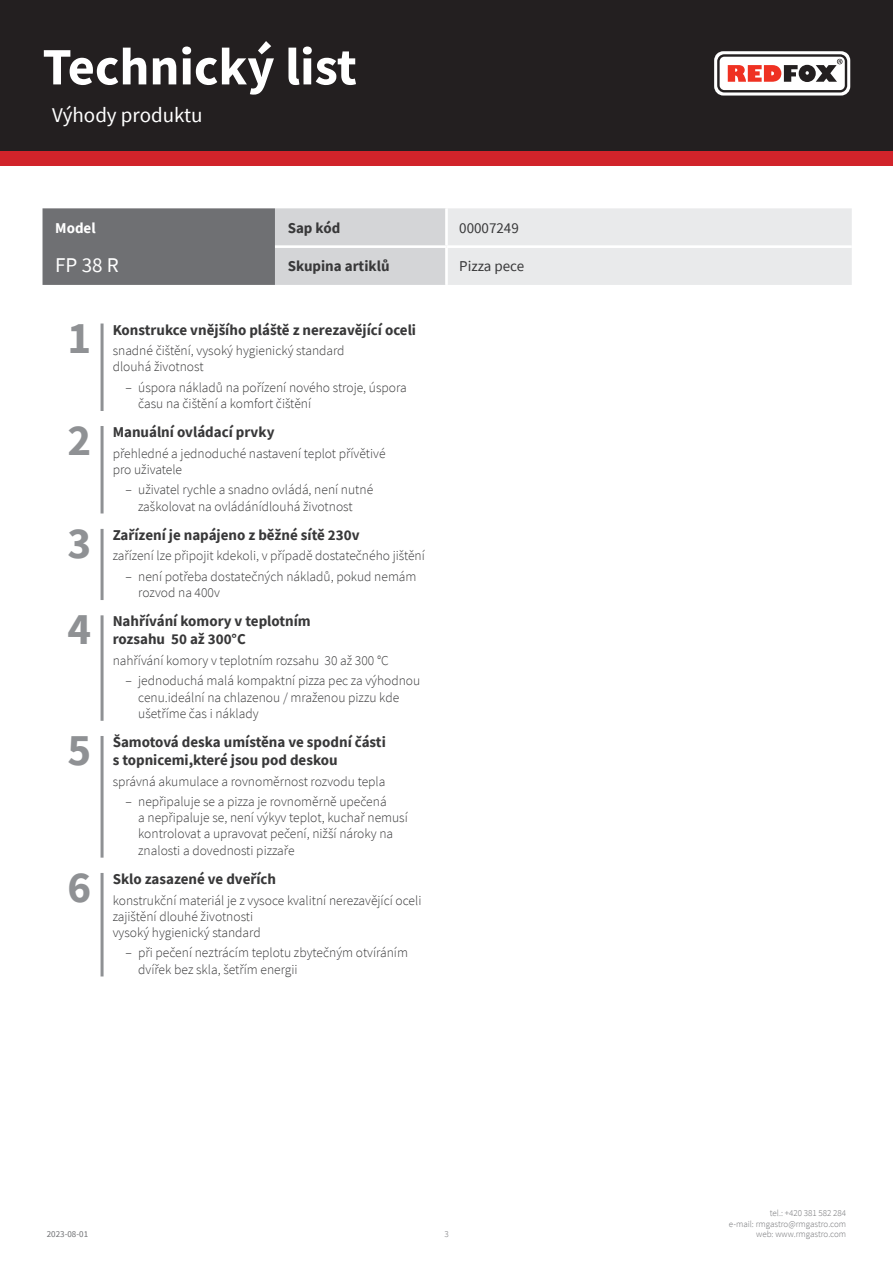
<style>
.page{position:relative;width:893px;height:1263px;background:#fff}
.page>*{position:absolute;margin:0;border:0;box-sizing:border-box;transform-origin:0 0}
.t1{font:700 52.5px "Source Sans Pro";color:#fff}
.TraitNr{font:700 45px "Source Sans Pro";color:#8f9194}
.kapitola{font:21px "Source Sans Pro";color:#fff}
.tabulka_-_headline{font:21px "Source Sans Pro";color:#fff}
.TraitParameter{font:700 15px/18px "Source Sans Pro";color:#383839}
.tabulka_-_text{font:700 15px "Source Sans Pro";color:#383839}
.tabulka_-_text-2{font:15px "Source Sans Pro";color:#383839}
.tabulka_-_text-3{font:700 15px "Source Sans Pro";color:#fff}
.TraitAdventage{font:300 13.5px/16.2px "Source Sans Pro";color:#383839}
.t2{font:300 9px/10.8px "Source Sans Pro";color:#6f7073;text-align:right}
.t3{font:9px "Source Sans Pro";color:#6f7073}
</style>
<div class="page">
<div style="left:0;top:0;width:893px;height:166px;background:#d1232a"></div>
<div style="left:0;top:0;width:893px;height:151px;background:#231f20"></div>
<svg style="left:714px;top:51px;width:136px;height:45px"></svg>
<hr style="left:101px;top:323px;width:3px;height:88px;background:#8f9194">
<hr style="left:101px;top:426px;width:3px;height:88px;background:#8f9194">
<hr style="left:101px;top:529px;width:3px;height:71px;background:#8f9194">
<hr style="left:101px;top:615px;width:3px;height:106px;background:#8f9194">
<hr style="left:101px;top:736px;width:3px;height:122px;background:#8f9194">
<hr style="left:101px;top:873px;width:3px;height:104px;background:#8f9194">
<svg style="left:43px;top:208px;width:809px;height:77px;background:#c0c1c3"></svg>
<hr style="left:445px;top:208px;width:3px;height:37px;background:#fff">
<hr style="left:275px;top:245px;width:171px;height:3px;background:#fff">
<hr style="left:446px;top:245px;width:406px;height:3px;background:#fff">
<hr style="left:445px;top:248px;width:3px;height:37px;background:#fff">
<h1 class="t1" style="left:43px;top:31px;width:316px">Technický list</h1>
<p class="kapitola" style="left:52px;top:101px;width:152px">Výhody produktu</p>
<p class="tabulka_-_text-3" style="left:55px;top:218px;width:42px">Model</p>
<p class="tabulka_-_text" style="left:288px;top:218px;width:54px">Sap kód</p>
<p class="tabulka_-_text-2" style="left:459px;top:219px;width:61px">00007249</p>
<p class="tabulka_-_headline" style="left:55px;top:251px;width:65px">FP 38 R</p>
<p class="tabulka_-_text" style="left:288px;top:256px;width:103px">Skupina artiklů</p>
<p class="tabulka_-_text-2" style="left:459px;top:257px;width:66px">Pizza pece</p>
<p class="TraitNr" style="left:68px;top:307px;width:25px">1</p>
<p class="TraitParameter" style="left:113px;top:320px;width:305px">Konstrukce vnějšího pláště z nerezavějící oceli</p>
<p class="TraitAdventage" style="left:113px;top:342px;width:233px">snadné čištění, vysoký hygienický standard dlouhá životnost</p>
<p class="TraitAdventage" style="left:138px;top:379px;width:270px;text-indent:-13px">– úspora nákladů na pořízení nového stroje, úspora času na čištění a komfort čištění</p>
<p class="TraitNr" style="left:68px;top:410px;width:25px">2</p>
<p class="TraitParameter" style="left:113px;top:423px;width:163px">Manuální ovládací prvky</p>
<p class="TraitAdventage" style="left:113px;top:445px;width:274px">přehledné a jednoduché nastavení teplot přívětivé pro uživatele</p>
<p class="TraitAdventage" style="left:125px;top:482px;width:249px;text-align:center">– uživatel rychle a snadno ovládá, není nutné zaškolovat na ovládánídlouhá životnost</p>
<p class="TraitNr" style="left:68px;top:512px;width:25px">3</p>
<p class="TraitParameter" style="left:113px;top:526px;width:248px">Zařízení je napájeno z běžné sítě 230v</p>
<p class="TraitAdventage" style="left:113px;top:548px;width:314px">zařízení lze připojit kdekoli, v případě dostatečného jištění</p>
<p class="TraitAdventage" style="left:138px;top:568px;width:280px;text-indent:-13px">– není potřeba dostatečných nákladů, pokud nemám rozvod na 400v</p>
<p class="TraitNr" style="left:68px;top:599px;width:25px">4</p>
<p class="TraitParameter" style="left:113px;top:612px;width:200px">Nahřívání komory v teplotním rozsahu 50 až 300°C</p>
<p class="TraitAdventage" style="left:113px;top:652px;width:278px">nahřívání komory v teplotním rozsahu 30 až 300 °C</p>
<p class="TraitAdventage" style="left:138px;top:673px;width:284px;text-indent:-13px">– jednoduchá malá kompaktní pizza pec za výhodnou cenu.ideální na chlazenou / mraženou pizzu kde ušetříme čas i náklady</p>
<p class="TraitNr" style="left:68px;top:720px;width:25px">5</p>
<p class="TraitParameter" style="left:113px;top:733px;width:275px">Šamotová deska umístěna ve spodní části s topnicemi,které jsou pod deskou</p>
<p class="TraitAdventage" style="left:113px;top:773px;width:274px">správná akumulace a rovnoměrnost rozvodu tepla</p>
<p class="TraitAdventage" style="left:138px;top:793px;width:271px;text-indent:-13px">– nepřipaluje se a pizza je rovnoměrně upečená<br>a nepřipaluje se, není výkyv teplot, kuchař nemusí kontrolovat a upravovat pečení, nižší nároky na znalosti a dovednosti pizzaře</p>
<p class="TraitNr" style="left:68px;top:857px;width:25px">6</p>
<p class="TraitParameter" style="left:113px;top:870px;width:165px">Sklo zasazené ve dveřích</p>
<p class="TraitAdventage" style="left:113px;top:892px;width:310px">konstrukční materiál je z vysoce kvalitní nerezavějící oceli zajištění dlouhé životnosti<br>vysoký hygienický standard</p>
<p class="TraitAdventage" style="left:138px;top:945px;width:271px;text-indent:-13px">– při pečení neztrácím teplotu zbytečným otvíráním dvířek bez skla, šetřím energii</p>
<p class="t3" style="left:47px;top:1229px;width:43px">2023-08-01</p>
<p class="t2" style="left:444px;top:1229px;width:6px">3</p>
<p class="t2" style="left:729px;top:1207px;width:119px">tel.: +420 381 582 284<br>e-mail: rmgastro@rmgastro.com web: www.rmgastro.com</p>
</div>
